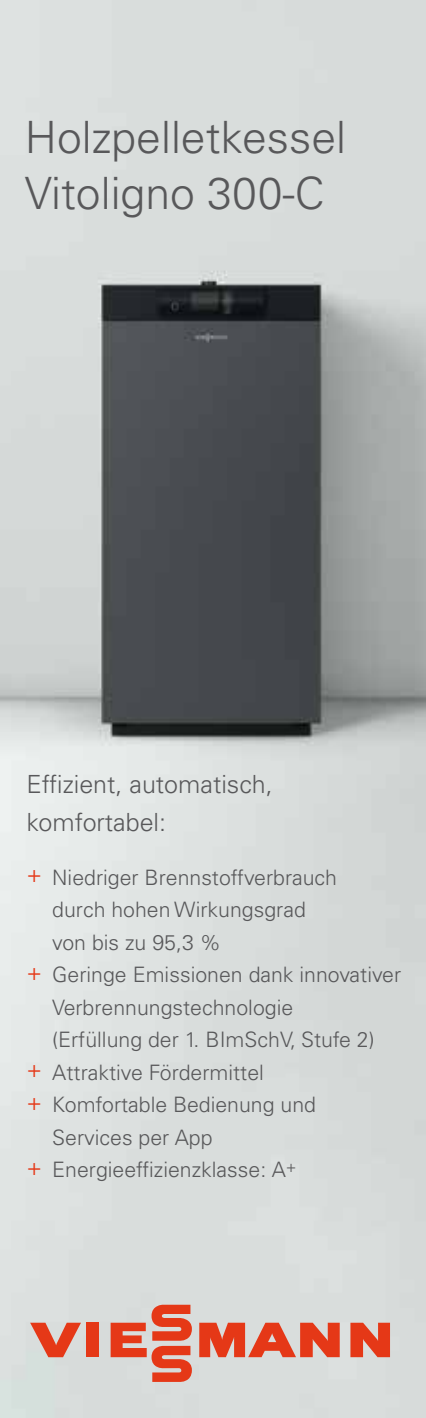
<style>
.page{position:relative;width:426px;height:1418px;background:#fff}
.page>*{position:absolute;margin:0;border:0;box-sizing:border-box;transform-origin:0 0}
.t1{font:300 44.5px/56.2px "Univers LTCYR 45";color:#58585a}
.t2{font:300 25px/37.5px "Univers LTCYR 45";color:#58585a}
.t3{font:300 21.25px "Univers LTCYR 45";color:#58585a}
.s1{font-size:23.75px;color:#e53817}
</style>
<div class="page">
<img style="left:0;top:0;width:425px;height:1417px">
<div style="left:86px;top:1322px;width:13px;height:35px;background:#e53817"></div>
<svg style="left:199px;top:1322px;width:140px;height:35px;background:#e16d57"></svg>
<svg style="left:30px;top:1322px;width:51px;height:35px;background:#de8a79"></svg>
<svg style="left:110px;top:1304px;width:82px;height:78px;background:#de8b7a"></svg>
<svg style="left:350px;top:1322px;width:39px;height:35px"></svg>
<h1 class="t1" style="left:25px;top:108px;width:322px">Holzpelletkessel<br>Vitoligno 300-C</h1>
<p class="t2" style="left:27px;top:765px;width:247px">Effizient, automatisch, komfortabel:</p>
<p class="t3" style="left:27px;top:863px;width:311px"><span class="s1">+</span> Niedriger Brennstoffverbrauch</p>
<p class="t3" style="left:52px;top:895px;width:255px">durch hohen Wirkungsgrad</p>
<p class="t3" style="left:52px;top:928px;width:170px">von bis zu 95,3 %</p>
<p class="t3" style="left:27px;top:960px;width:375px"><span class="s1">+</span> Geringe Emissionen dank innovativer</p>
<p class="t3" style="left:52px;top:993px;width:242px">Verbrennungstechnologie</p>
<p class="t3" style="left:52px;top:1025px;width:323px">(Erfüllung der 1. BImSchV, Stufe 2)</p>
<p class="t3" style="left:27px;top:1058px;width:238px"><span class="s1">+</span> Attraktive Fördermittel</p>
<p class="t3" style="left:27px;top:1090px;width:290px"><span class="s1">+</span> Komfortable Bedienung und</p>
<p class="t3" style="left:52px;top:1123px;width:162px">Services per App</p>
<p class="t3" style="left:27px;top:1155px;width:271px"><span class="s1">+</span> Energieeffizienzklasse: A<sup>+</sup></p>
</div>
